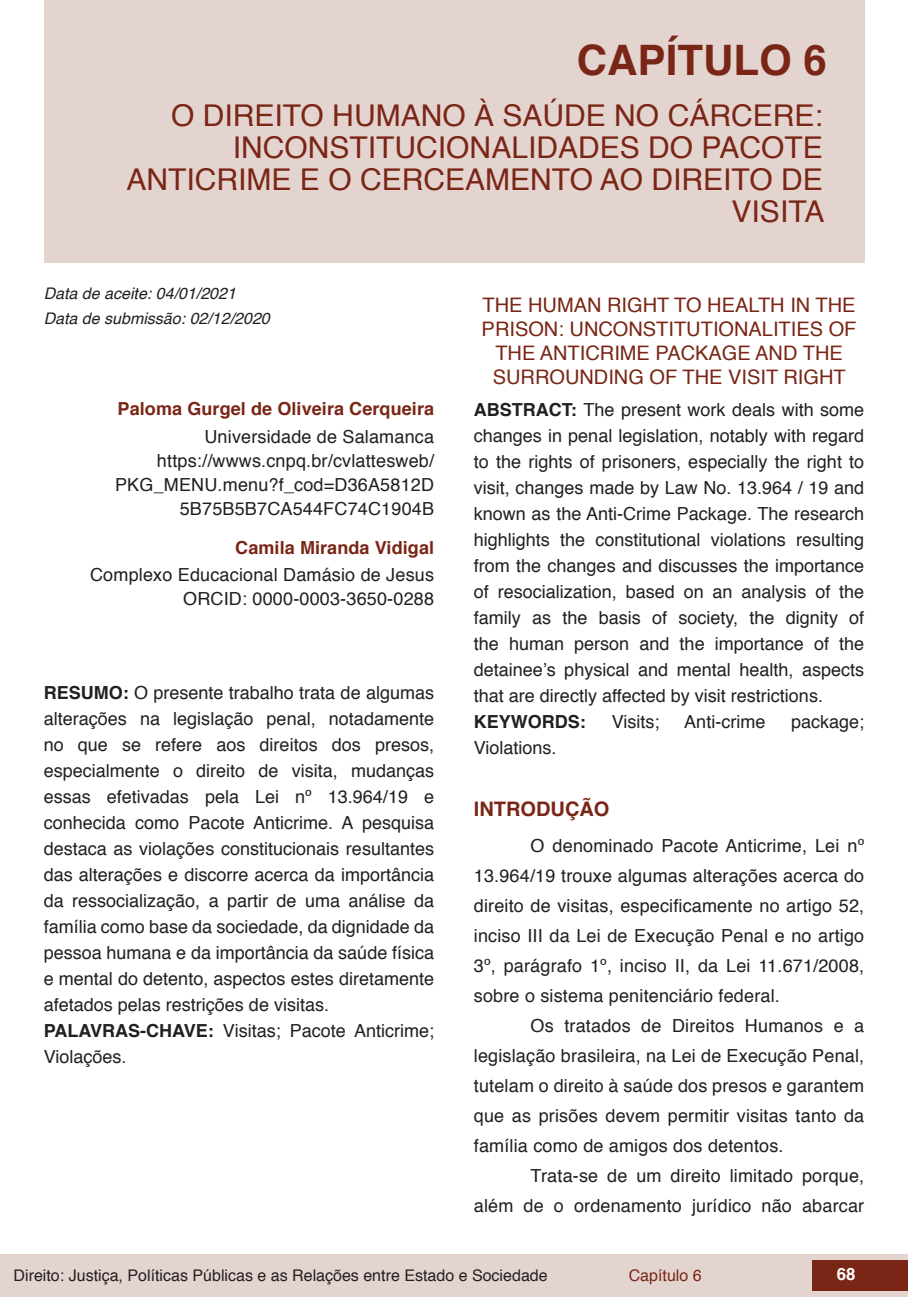
<style>
.page{position:relative;width:908px;height:1304px;background:#fff}
.page>*{position:absolute;margin:0;border:0;box-sizing:border-box;transform-origin:0 0}
.capítulos{font:700 42px "Helvetica";color:#7a2616}
.nome_artigos{font:30px/32px "Helvetica";color:#7a2616;text-align:right}
.título_Inglês{font:20px/24px "Helvetica";color:#7a2616;text-align:center}
.TITULOS{font:700 20px "Helvetica";color:#7a2616}
.Resumos_e_PC_TXT{font:18px/26px "Helvetica";color:#231f20;text-align:justify}
.txt{font:18px/30px "Helvetica";letter-spacing:.01em;color:#231f20;text-align:justify}
.info_autores{font:18px/24px "Helvetica";letter-spacing:.01em;color:#231f20;text-align:right}
.nome_autores{font:700 18px "Helvetica";letter-spacing:.005em;color:#7a2616}
.Resumos_e_PC_TXT-2{font:700 18px "Helvetica";color:#231f20}
.t1{font:700 16.8px "Helvetica";color:#fff}
.t2{font:16px "Helvetica";color:#231f20}
.data{font:italic 16px "Helvetica";color:#231f20}
.t3{font:16px "Helvetica";color:#7a2616}
.s1{font-weight:700}
</style>
<div class="page">
<div style="left:0;top:1254px;width:906px;height:43px;background:#e4d4d0"></div>
<div style="left:812px;top:1261px;width:95px;height:30px;background:#7a2616"></div>
<div style="left:44px;top:0;width:819px;height:263px;background:#e4d4d0"></div>
<p class="capítulos" style="left:576px;top:26px;width:251px">CAPÍTULO 6</p>
<p class="nome_artigos" style="left:126px;top:101px;width:699px">O DIREITO HUMANO À SAÚDE NO CÁRCERE:<br>INCONSTITUCIONALIDADES DO PACOTE<br>ANTICRIME E O CERCEAMENTO AO DIREITO DE<br>VISITA</p>
<p class="data" style="left:44px;top:280px;width:194px">Data de aceite: 04/01/2021</p>
<p class="data" style="left:44px;top:306px;width:227px">Data de submissão: 02/12/2020</p>
<p class="nome_autores" style="left:118px;top:395px;width:318px">Paloma Gurgel de Oliveira Cerqueira</p>
<p class="info_autores" style="left:204px;top:425px;width:231px">Universidade de Salamanca</p>
<p class="info_autores" style="left:115px;top:449px;width:320px">https://wwws.cnpq.br/cvlattesweb/<br>PKG_MENU.menu?f_cod=D36A5812D<br>5B75B5B7CA544FC74C1904B</p>
<p class="nome_autores" style="left:235px;top:533px;width:200px">Camila Miranda Vidigal</p>
<p class="info_autores" style="left:90px;top:564px;width:345px">Complexo Educacional Damásio de Jesus</p>
<p class="info_autores" style="left:183px;top:588px;width:252px">ORCID: 0000-0003-3650-0288</p>
<p class="Resumos_e_PC_TXT" style="left:44px;top:681px;width:392px"><span class="s1">RESUMO:</span> O presente trabalho trata de algumas alterações na legislação penal, notadamente no que se refere aos direitos dos presos, especialmente o direito de visita, mudanças essas efetivadas pela Lei nº 13.964/19 e conhecida como Pacote Anticrime. A pesquisa destaca as violações constitucionais resultantes das alterações e discorre acerca da importância da ressocialização, a partir de uma análise da família como base da sociedade, da dignidade da pessoa humana e da importância da saúde física e mental do detento, aspectos estes diretamente afetados pelas restrições de visitas.</p>
<p class="Resumos_e_PC_TXT" style="left:44px;top:1019px;width:392px"><span class="s1">PALAVRAS-CHAVE:</span> Visitas; Pacote Anticrime;<br>Violações.</p>
<p class="título_Inglês" style="left:481px;top:294px;width:376px">THE HUMAN RIGHT TO HEALTH IN THE<br>PRISON: UNCONSTITUTIONALITIES OF<br>THE ANTICRIME PACKAGE AND THE<br>SURROUNDING OF THE VISIT RIGHT</p>
<p class="Resumos_e_PC_TXT" style="left:473px;top:397px;width:392px"><span class="s1">ABSTRACT:</span> The present work deals with some changes in penal legislation, notably with regard to the rights of prisoners, especially the right to visit, changes made by Law No. 13.964 / 19 and known as the Anti-Crime Package. The research highlights the constitutional violations resulting from the changes and discusses the importance of resocialization, based on an analysis of the family as the basis of society, the dignity of the human person and the importance of the detainee’s physical and mental health, aspects that are directly affected by visit restrictions.</p>
<p class="Resumos_e_PC_TXT-2" style="left:473px;top:707px;width:113px">KEYWORDS:</p>
<p class="Resumos_e_PC_TXT" style="left:611px;top:709px;width:49px">Visits;</p>
<p class="Resumos_e_PC_TXT" style="left:684px;top:709px;width:82px">Anti-crime</p>
<p class="Resumos_e_PC_TXT" style="left:790px;top:709px;width:75px">package;</p>
<p class="Resumos_e_PC_TXT" style="left:473px;top:735px;width:84px">Violations.</p>
<p class="TITULOS" style="left:473px;top:793px;width:137px">INTRODUÇÃO</p>
<p class="txt" style="left:473px;top:831px;width:392px;text-indent:57px">O denominado Pacote Anticrime, Lei nº 13.964/19 trouxe algumas alterações acerca do direito de visitas, especificamente no artigo 52, inciso III da Lei de Execução Penal e no artigo 3º, parágrafo 1º, inciso II, da Lei 11.671/2008, sobre o sistema penitenciário federal.</p>
<p class="txt" style="left:473px;top:1011px;width:392px;text-indent:57px">Os tratados de Direitos Humanos e a legislação brasileira, na Lei de Execução Penal, tutelam o direito à saúde dos presos e garantem que as prisões devem permitir visitas tanto da família como de amigos dos detentos.</p>
<p class="txt" style="left:473px;top:1161px;width:392px;text-align:right">Trata-se de um direito limitado porque,<br>além de o ordenamento jurídico não abarcar</p>
<p class="t2" style="left:14px;top:1263px;width:535px">Direito: Justiça, Políticas Públicas e as Relações entre Estado e Sociedade</p>
<p class="t3" style="left:628px;top:1263px;width:74px">Capítulo 6</p>
<p class="t1" style="left:836px;top:1261px;width:20px">68</p>
</div>
